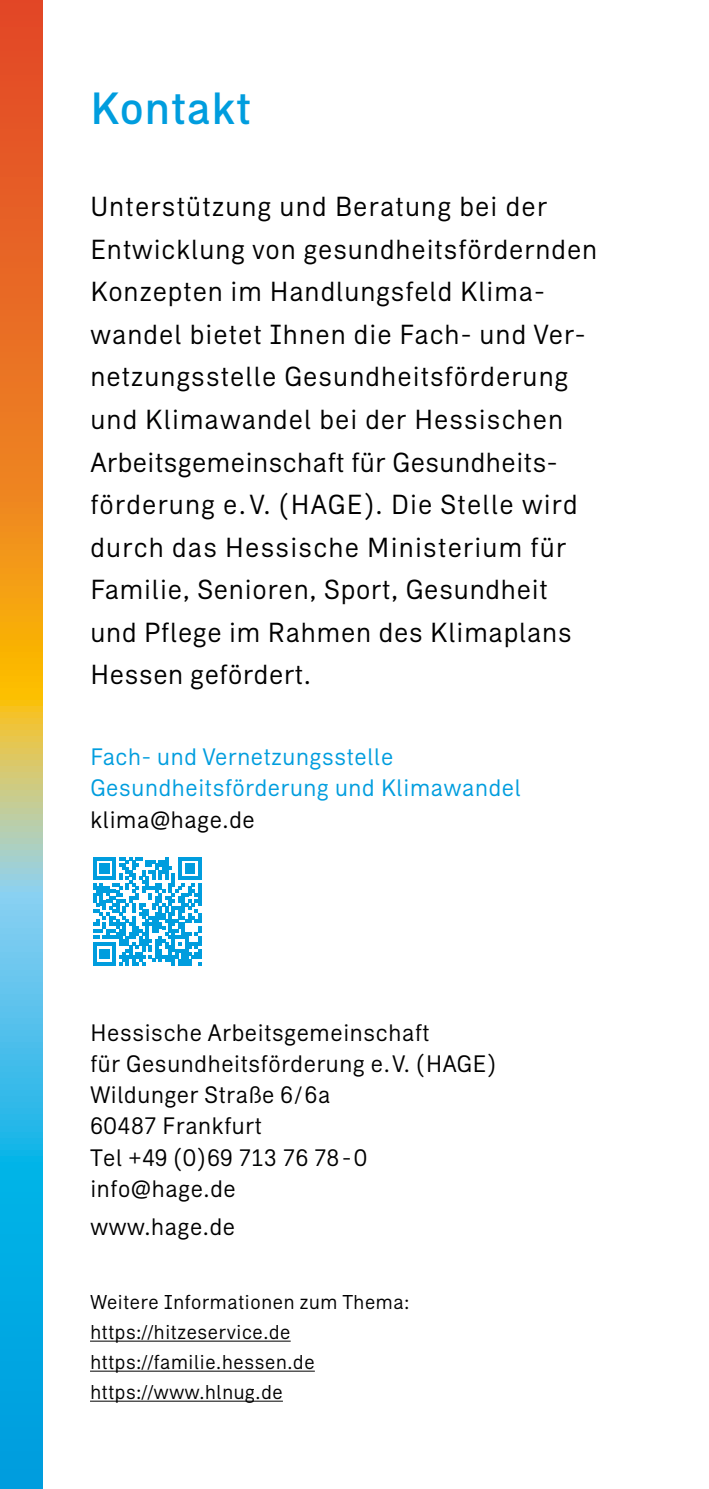
<style>
.page{position:relative;width:709px;height:1489px;background:#fff}
.page>*{position:absolute;margin:0;border:0;box-sizing:border-box;transform-origin:0 0}
.t1{font:500 45px "Zimmer";letter-spacing:.005em;color:#009dde}
.t2{font:27.5px/42.5px "Zimmer";letter-spacing:.01em;color:#000}
.t3{font:23.75px/31.2px "Zimmer";color:#000}
.t4{font:23.75px/31.2px "Zimmer";color:#009dde}
.t5{font:20px "Zimmer";color:#000}
</style>
<div class="page">
<hr style="left:90px;top:1340px;width:201px;height:1px;background:#000">
<hr style="left:90px;top:1370px;width:225px;height:1px;background:#000">
<hr style="left:90px;top:1400px;width:193px;height:1px;background:#000">
<svg style="left:93px;top:857px;width:108px;height:108px"></svg>
<svg style="left:0;top:0;width:43px;height:1488px;background:#979a7c"></svg>
<p class="t1" style="left:90px;top:81px;width:163px">Kontakt</p>
<p class="t2" style="left:90px;top:185px;width:509px">Unterstützung und Beratung bei der Entwicklung von gesundheitsfördernden Konzepten im Handlungsfeld Klima&shy;wandel bietet Ihnen die Fach- und Ver&shy;netzungsstelle Gesundheitsförderung und Klimawandel bei der Hessischen Arbeitsgemeinschaft für Gesundheits&shy;förderung e.V. (HAGE). Die Stelle wird durch das Hessische Ministerium für Familie, Senioren, Sport, Gesundheit und Pflege im Rahmen des Klimaplans Hessen gefördert.</p>
<p class="t4" style="left:90px;top:741px;width:433px">Fach- und Vernetzungsstelle<br>Gesundheitsförderung und Klimawandel</p>
<p class="t3" style="left:90px;top:803px;width:167px">klima@hage.de</p>
<p class="t3" style="left:90px;top:1016px;width:408px">Hessische Arbeitsgemeinschaft<br>für Gesundheitsförderung e.V. (HAGE)</p>
<p class="t3" style="left:90px;top:1078px;width:242px">Wildunger Straße 6/6a</p>
<p class="t3" style="left:90px;top:1110px;width:174px">60487 Frankfurt</p>
<p class="t3" style="left:90px;top:1141px;width:278px">Tel +49 (0)69 713 76 78-0</p>
<p class="t3" style="left:90px;top:1172px;width:147px">info@hage.de</p>
<p class="t3" style="left:90px;top:1211px;width:147px">www.hage.de</p>
<p class="t5" style="left:90px;top:1290px;width:321px">Weitere Informationen zum Thema:</p>
<p class="t5" style="left:90px;top:1320px;width:202px">https://hitzeservice.de</p>
<p class="t5" style="left:90px;top:1350px;width:226px">https://familie.hessen.de</p>
<p class="t5" style="left:90px;top:1380px;width:194px">https://www.hlnug.de</p>
</div>
